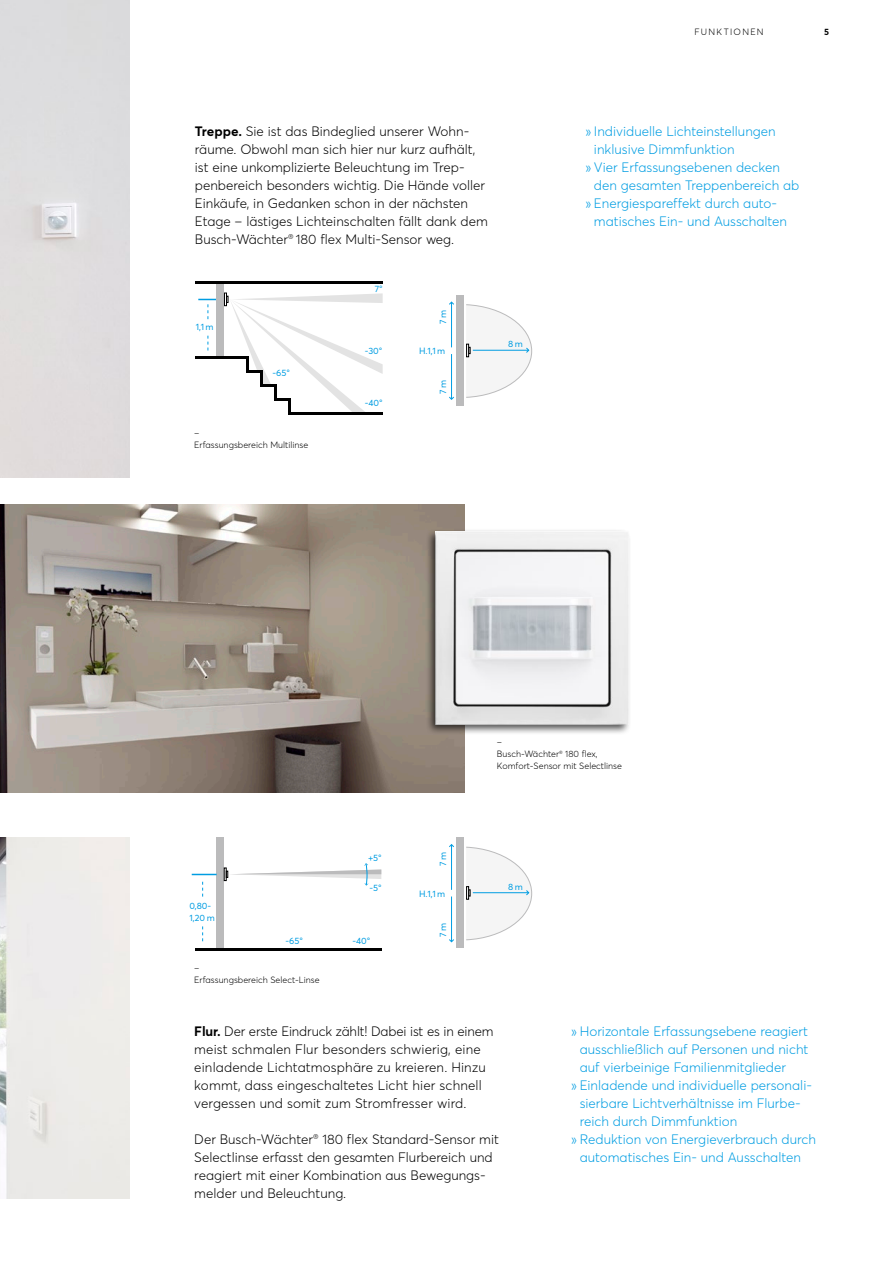
<style>
.page{position:relative;width:893px;height:1263px;background:#fff}
.page>*{position:absolute;margin:0;border:0;box-sizing:border-box;transform-origin:0 0}
.t1{font:300 13.5px/18px "Averta";color:#000}
.t2{font:300 13.5px "Averta";color:#009de2}
.t3{font:300 9px/12px "Averta";color:#000}
.t4{font:9px/12px "Averta";color:#009de2}
.t5{font:300 9px "Averta";letter-spacing:.145em;color:#000}
.t6{font:700 9px "Averta";color:#000}
.s1{font-weight:700}
</style>
<div class="page">
<div style="left:0;top:838px;width:129px;height:360px;background:#edebe9"></div>
<img style="left:0;top:505px;width:464px;height:288px">
<div style="left:425px;top:529px;width:207px;height:206px;background:#000;opacity:.7"></div>
<img style="left:436px;top:532px;width:192px;height:192px">
<div style="left:217px;top:283px;width:7px;height:74px;background:#bbbbbc"></div>
<div style="left:217px;top:838px;width:7px;height:110px;background:#bbbbbc"></div>
<svg style="left:192px;top:874px;width:25px;height:1px"></svg>
<svg style="left:226px;top:863px;width:155px;height:23px"></svg>
<div style="left:224px;top:867px;width:3px;height:14px;border:1px solid #000"></div>
<div style="left:457px;top:838px;width:7px;height:110px;background:#bbbbbc"></div>
<svg style="left:466px;top:846px;width:66px;height:94px"></svg>
<hr style="left:473px;top:892px;width:55px;height:1px;background:#009de2">
<hr style="left:451px;top:896px;width:1px;height:45px;background:#009de2">
<hr style="left:451px;top:845px;width:1px;height:45px;background:#009de2">
<div style="left:457px;top:295px;width:7px;height:110px;background:#bbbbbc"></div>
<svg style="left:466px;top:304px;width:66px;height:94px"></svg>
<hr style="left:473px;top:350px;width:55px;height:1px;background:#009de2">
<svg style="left:449px;top:396px;width:5px;height:4px"></svg>
<hr style="left:451px;top:354px;width:1px;height:45px;background:#009de2">
<hr style="left:451px;top:302px;width:1px;height:45px;background:#009de2">
<svg style="left:198px;top:293px;width:185px;height:121px"></svg>
<hr style="left:289px;top:412px;width:94px;height:2px;background:#000">
<hr style="left:195px;top:281px;width:188px;height:2px;background:#000">
<hr style="left:195px;top:356px;width:53px;height:3px;background:#000">
<hr style="left:195px;top:948px;width:186px;height:2px;background:#000">
<p class="t1" style="left:195px;top:122px;width:294px"><span class="s1">Treppe.</span> Sie ist das Bindeglied unserer Wohn&shy;räume. Obwohl man sich hier nur kurz aufhält, ist eine unkomplizierte Beleuchtung im Trep&shy;penbereich besonders wichtig. Die Hände voller Einkäufe, in Gedanken schon in der nächsten Etage – lästiges Lichteinschalten fällt dank dem Busch-Wächter<sup>®</sup> 180 flex Multi-Sensor weg.</p>
<p class="t4" style="left:196px;top:320px;width:19px">1,1 m</p>
<p class="t4" style="left:273px;top:367px;width:19px">-65°</p>
<p class="t3" style="left:194px;top:426px;width:116px">–<br>Erfassungsbereich Multilinse</p>
<p class="t4" style="left:375px;top:282px;width:9px">7°</p>
<p class="t4" style="left:365px;top:345px;width:19px">-30°</p>
<p class="t4" style="left:365px;top:396px;width:19px">-40°</p>
<p class="t4" style="left:437px;top:324px;width:15px;rotate:-90deg">7m</p>
<p class="t4" style="left:419px;top:345px;width:28px">H.1,1 m</p>
<p class="t4" style="left:437px;top:394px;width:15px;rotate:-90deg">7m</p>
<p class="t4" style="left:508px;top:338px;width:16px">8m</p>
<p class="t5" style="left:694px;top:26px;width:71px">FUNKTIONEN</p>
<p class="t6" style="left:824px;top:26px;width:6px">5</p>
<p class="t2" style="left:585px;top:123px;width:192px">» Individuelle Lichteinstellungen</p>
<p class="t2" style="left:594px;top:141px;width:142px">inklusive Dimmfunktion</p>
<p class="t2" style="left:585px;top:159px;width:196px">» Vier Erfassungsebenen decken</p>
<p class="t2" style="left:594px;top:177px;width:207px">den gesamten Treppenbereich ab</p>
<p class="t2" style="left:585px;top:195px;width:191px">» Energiespareffekt durch auto-</p>
<p class="t2" style="left:594px;top:213px;width:195px">matisches Ein- und Ausschalten</p>
<p class="t4" style="left:368px;top:852px;width:15px">+5°</p>
<p class="t4" style="left:189px;top:900px;width:27px">0,80-<br>1,20 m</p>
<p class="t4" style="left:370px;top:882px;width:14px">-5°</p>
<p class="t4" style="left:285px;top:935px;width:19px">-65°</p>
<p class="t4" style="left:353px;top:935px;width:19px">-40°</p>
<p class="t3" style="left:194px;top:962px;width:127px">–<br>Erfassungsbereich Select-Linse</p>
<p class="t4" style="left:437px;top:866px;width:15px;rotate:-90deg">7m</p>
<p class="t4" style="left:419px;top:887px;width:28px">H.1,1 m</p>
<p class="t4" style="left:437px;top:937px;width:15px;rotate:-90deg">7m</p>
<p class="t3" style="left:497px;top:736px;width:127px">–<br>Busch-Wächter<sup>®</sup> 180 flex,<br>Komfort-Sensor mit Selectlinse</p>
<p class="t4" style="left:508px;top:880px;width:16px">8m</p>
<p class="t1" style="left:194px;top:1022px;width:301px"><span class="s1">Flur.</span> Der erste Eindruck zählt! Dabei ist es in einem meist schmalen Flur besonders schwierig, eine einladende Lichtatmosphäre zu kreieren. Hinzu kommt, dass eingeschaltetes Licht hier schnell vergessen und somit zum Stromfresser wird.</p>
<p class="t1" style="left:194px;top:1130px;width:306px">Der Busch-Wächter<sup>®</sup> 180 flex Standard-Sensor mit Selectlinse erfasst den gesamten Flurbereich und reagiert mit einer Kombination aus Bewegungs&shy;melder und Beleuchtung.</p>
<p class="t2" style="left:571px;top:1023px;width:238px">» Horizontale Erfassungsebene reagiert</p>
<p class="t2" style="left:580px;top:1041px;width:230px">ausschließlich auf Personen und nicht</p>
<p class="t2" style="left:580px;top:1059px;width:208px">auf vierbeinige Familienmitglieder</p>
<p class="t2" style="left:571px;top:1077px;width:242px">» Einladende und individuelle personali-</p>
<p class="t2" style="left:580px;top:1095px;width:222px">sierbare Lichtverhältnisse im Flurbe-</p>
<p class="t2" style="left:580px;top:1113px;width:159px">reich durch Dimmfunktion</p>
<p class="t2" style="left:571px;top:1131px;width:246px">» Reduktion von Energieverbrauch durch</p>
<p class="t2" style="left:580px;top:1149px;width:223px">automatisches Ein- und Ausschalten</p>
</div>
